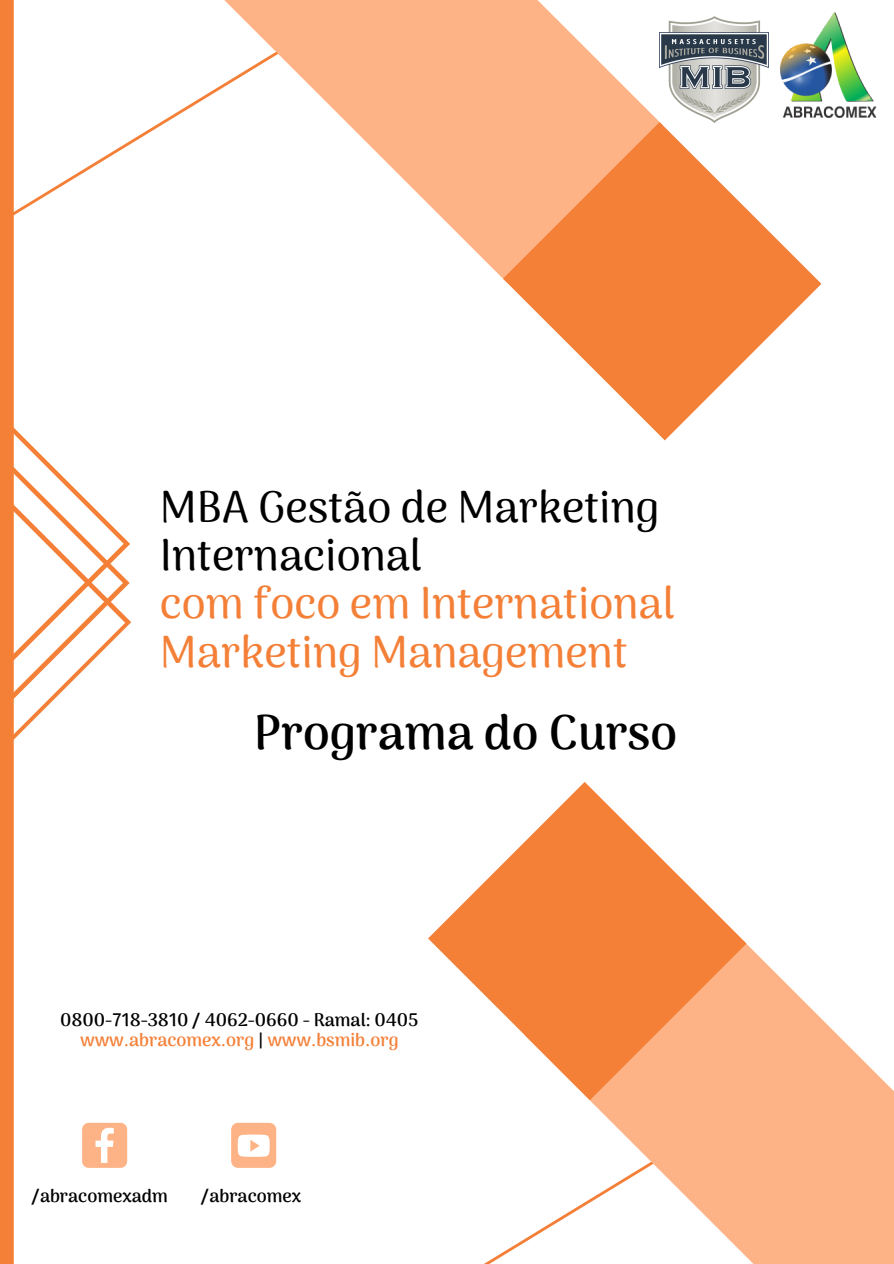
<style>
.page{position:relative;width:894px;height:1264px;background:#fff}
.page>*{position:absolute;margin:0;border:0;box-sizing:border-box;transform-origin:0 0}
.t1{font:700 48px "Arima Madurai";color:#000}
.t2{font:500 43.5px/48.2px "Arima Madurai";color:#f48038}
.t3{font:500 43.5px/48.2px "Arima Madurai";color:#000}
.t4{font:700 18px/19.8px "Arima Madurai";color:#000;text-align:center}
.s1{color:#f48038}
.s2{font-weight:500}
</style>
<div class="page">
<svg style="left:14px;top:0;width:645px;height:279px"></svg>
<svg style="left:503px;top:122px;width:318px;height:318px"></svg>
<svg style="left:524px;top:943px;width:369px;height:320px;fill:#fdb386"></svg>
<svg style="left:428px;top:782px;width:318px;height:318px"></svg>
<div style="left:0;top:0;width:14px;height:1263px;background:#f48038"></div>
<img style="left:766px;top:11px;width:111px;height:116px">
<svg style="left:0;top:621px;width:132px;height:209px"></svg>
<svg style="left:0;top:752px;width:130px;height:39px"></svg>
<svg style="left:0;top:336px;width:130px;height:416px"></svg>
<svg style="left:82px;top:1122px;width:45px;height:45px"></svg>
<div style="left:231px;top:1122px;width:45px;height:45px;background:#fdb386;border-radius:7px"></div>
<svg style="left:238px;top:1134px;width:31px;height:22px"></svg>
<img style="left:659px;top:17px;width:109px;height:105px">
<h2 class="t3" style="left:160px;top:483px;width:501px">MBA Gestão de Marketing<br>Internacional</h2>
<h2 class="t2" style="left:160px;top:579px;width:516px">com foco em International<br>Marketing Management</h2>
<h1 class="t1" style="left:253px;top:704px;width:425px">Programa do Curso</h1>
<p class="t4" style="left:60px;top:1010px;width:360px">0800-718-3810 / 4062-0660 - Ramal: 0405 <span class="s1">www.abracomex.org</span> <span class="s2">|</span> <span class="s1">www.bsmib.org</span></p>
<p class="t4" style="left:31px;top:1185px;width:138px">/abracomexadm</p>
<p class="t4" style="left:201px;top:1185px;width:102px">/abracomex</p>
</div>
